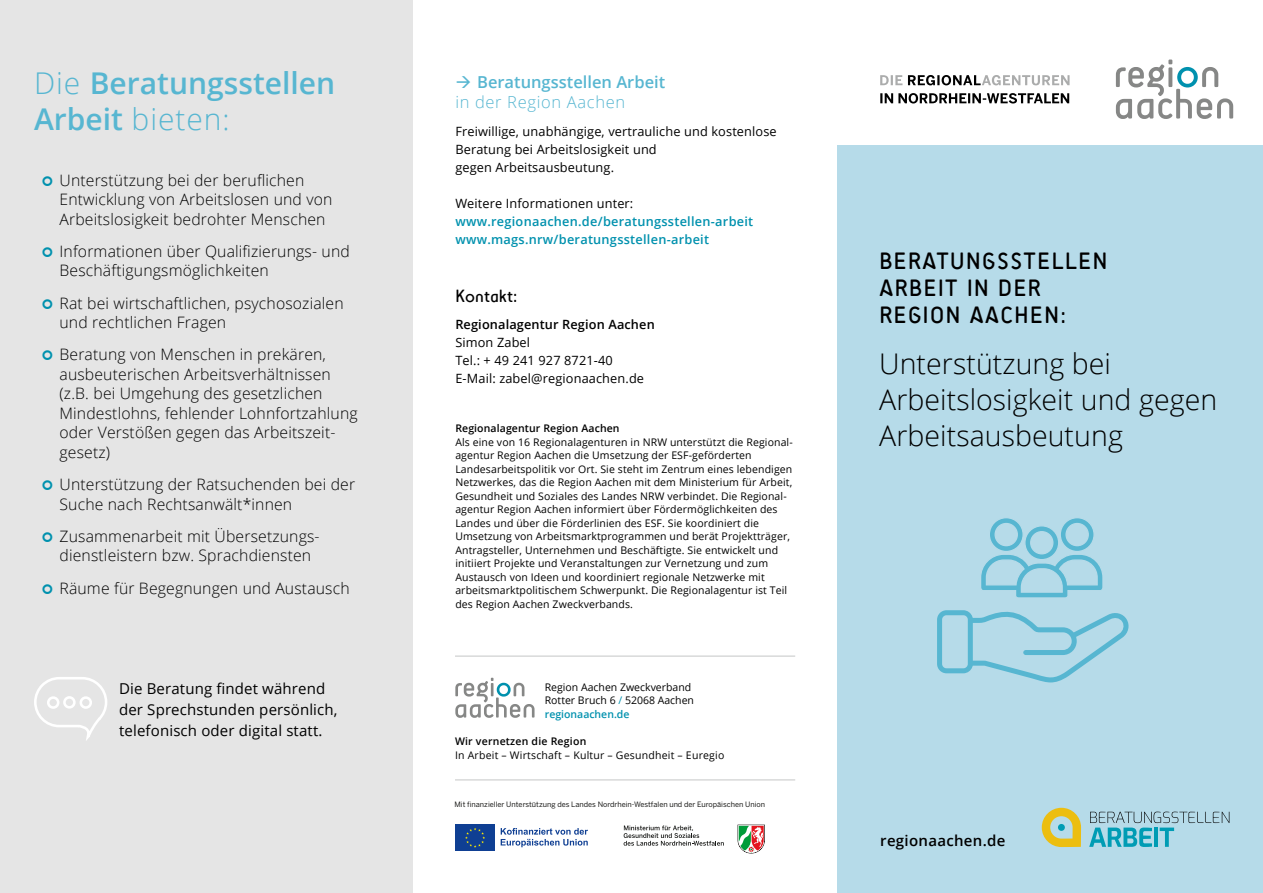
<style>
.page{position:relative;width:1263px;height:893px;background:#fff}
.page>*{position:absolute;margin:0;border:0;box-sizing:border-box;transform-origin:0 0}
.head_20{font:600 30px/36px "Open Sans";color:#57b6d1}
.head_20-2{font:300 28.5px/36px "Open Sans";color:#000}
.head{font:24px/27px "Sci Fly Sans";letter-spacing:.065em;color:#000}
.Headline_SCiFly{font:18px "Sci Fly Sans";letter-spacing:.005em;color:#000}
.Fließtext{font:600 16.5px/19.5px "Open Sans";color:#57b6d1}
.t1{font:300 15.75px/19.5px "Open Sans";letter-spacing:.01em;color:#000}
.Fließtext-2{font:15px/21px "Open Sans";letter-spacing:.01em;color:#000}
.t2{font:600 15px "Open Sans";letter-spacing:.02em;color:#000}
.Fließtext-3{font:12.75px/18px "Open Sans";letter-spacing:.01em;color:#000}
.Fließtext-4{font:600 12.75px "Open Sans";letter-spacing:.02em;color:#0091ae}
.Fließtext-5{font:600 12.75px "Open Sans";letter-spacing:.01em;color:#000}
.Infotext_Beratungsstellen{font:10.5px/13.5px "Open Sans";letter-spacing:.01em;color:#000}
.t3{font:600 10.5px "Open Sans";color:#0091ae}
.t4{font:7.35px "Benton Sans";color:#1b1b19}
.s1{font-weight:300}
.s2{font-weight:600}
.s3{color:#0091ae}
</style>
<div class="page">
<div style="left:0;top:0;width:412px;height:893px;background:#e5e5e5"></div>
<div style="left:838px;top:146px;width:425px;height:747px;background:#b6dbe9"></div>
<svg style="left:34px;top:677px;width:73px;height:64px"></svg>
<svg style="left:880px;top:75px;width:22px;height:10px"></svg>
<svg style="left:908px;top:75px;width:161px;height:10px"></svg>
<svg style="left:880px;top:93px;width:189px;height:11px"></svg>
<svg style="left:1116px;top:60px;width:117px;height:59px"></svg>
<svg style="left:937px;top:518px;width:192px;height:165px"></svg>
<svg style="left:1089px;top:812px;width:140px;height:35px"></svg>
<svg style="left:1042px;top:808px;width:39px;height:39px"></svg>
<div style="left:1058px;top:824px;width:7px;height:7px;background:#009cb4;border-radius:50%"></div>
<svg style="left:455px;top:678px;width:79px;height:40px"></svg>
<hr style="left:455px;top:779px;width:340px;height:1px;background:#c5c6c6">
<hr style="left:455px;top:656px;width:340px;height:1px;background:#c5c6c6">
<svg style="left:737px;top:825px;width:28px;height:28px"></svg>
<svg style="left:624px;top:825px;width:100px;height:21px"></svg>
<div style="left:455px;top:824px;width:40px;height:27px;background:#0f3f93"></div>
<svg style="left:465px;top:828px;width:20px;height:20px"></svg>
<svg style="left:501px;top:828px;width:87px;height:19px"></svg>
<p class="head_20" style="left:34px;top:65px;width:303px"><span class="s1">Die</span> Beratungsstellen<br>Arbeit <span class="s1">bieten:</span></p>
<p class="t1" style="left:60px;top:170px;width:274px">Unterstützung bei der beruflichen<br>Entwicklung von Arbeitslosen und von<br>Arbeitslosigkeit bedrohter Menschen</p>
<p class="t1" style="left:60px;top:241px;width:292px">Informationen über Qualifizierungs- und<br>Beschäftigungsmöglichkeiten</p>
<p class="t1" style="left:60px;top:293px;width:286px">Rat bei wirtschaftlichen, psychosozialen und rechtlichen Fragen</p>
<p class="t1" style="left:60px;top:345px;width:300px">Beratung von Menschen in prekären, ausbeuterischen Arbeitsverhältnissen (z.B. bei Umgehung des gesetzlichen Mindestlohns, fehlender Lohnfortzahlung oder Verstößen gegen das Arbeitszeit&shy;gesetz)</p>
<p class="t1" style="left:60px;top:474px;width:297px">Unterstützung der Ratsuchenden bei der<br>Suche nach Rechtsanwält*innen</p>
<p class="t1" style="left:60px;top:526px;width:262px">Zusammenarbeit mit Übersetzungs&shy;dienstleistern bzw. Sprachdiensten</p>
<p class="t1" style="left:60px;top:578px;width:292px">Räume für Begegnungen und Austausch</p>
<p class="Fließtext" style="left:455px;top:72px;width:211px">→ Beratungsstellen Arbeit <span class="s1">in der Region Aachen</span></p>
<p class="Fließtext-3" style="left:455px;top:122px;width:323px">Freiwillige, unabhängige, vertrauliche und kostenlose<br>Beratung bei Arbeitslosigkeit und<br>gegen Arbeitsausbeutung.</p>
<p class="Fließtext-3" style="left:455px;top:194px;width:179px">Weitere Informationen unter:</p>
<p class="Fließtext-4" style="left:455px;top:213px;width:299px">www.regionaachen.de/beratungsstellen-arbeit</p>
<p class="Fließtext-4" style="left:455px;top:231px;width:255px">www.mags.nrw/beratungsstellen-arbeit</p>
<p class="Headline_SCiFly" style="left:455px;top:286px;width:63px">Kontakt:</p>
<p class="Fließtext-5" style="left:455px;top:315px;width:201px">Regionalagentur Region Aachen</p>
<p class="Fließtext-3" style="left:455px;top:333px;width:76px">Simon Zabel</p>
<p class="Fließtext-3" style="left:455px;top:351px;width:159px">Tel.: + 49 241 927 8721-40</p>
<p class="Fließtext-3" style="left:455px;top:369px;width:190px">E-Mail: zabel@regionaachen.de</p>
<p class="Infotext_Beratungsstellen" style="left:455px;top:421px;width:339px"><span class="s2">Regionalagentur Region Aachen<br></span>Als eine von 16 Regionalagenturen in NRW unterstützt die Regional&shy;agentur Region Aachen die Umsetzung der ESF-geförderten Landesarbeitspolitik vor Ort. Sie steht im Zentrum eines lebendigen Netzwerkes, das die Region Aachen mit dem Ministerium für Arbeit, Gesundheit und Soziales des Landes NRW verbindet. Die Regional&shy;agentur Region Aachen informiert über Fördermöglichkeiten des Landes und über die Förderlinien des ESF. Sie koordiniert die Umsetzung von Arbeitsmarktprogrammen und berät Projektträger, Antragsteller, Unternehmen und Beschäftigte. Sie entwickelt und initiiert Projekte und Veranstaltungen zur Vernetzung und zum Austausch von Ideen und koordiniert regionale Netzwerke mit arbeitsmarktpolitischem Schwerpunkt. Die Regionalagentur ist Teil des Region Aachen Zweckverbands.</p>
<p class="Fließtext-2" style="left:119px;top:677px;width:220px">Die Beratung findet während der Sprechstunden persönlich, telefonisch oder digital statt.</p>
<p class="Infotext_Beratungsstellen" style="left:545px;top:680px;width:148px">Region Aachen Zweckverband</p>
<p class="Infotext_Beratungsstellen" style="left:545px;top:694px;width:151px">Rotter Bruch 6 <span class="s3">/</span> 52068 Aachen</p>
<p class="t3" style="left:545px;top:707px;width:86px">regionaachen.de</p>
<p class="Infotext_Beratungsstellen" style="left:455px;top:734px;width:271px"><span class="s2">Wir vernetzen die Region<br></span>In Arbeit – Wirtschaft – Kultur – Gesundheit – Euregio</p>
<p class="t4" style="left:454px;top:800px;width:312px">Mit finanzieller Unterstützung des Landes Nordrhein-Westfalen und der Europäischen Union</p>
<p class="head" style="left:879px;top:248px;width:229px">BERATUNGSSTELLEN<br>ARBEIT IN DER<br>REGION AACHEN:</p>
<p class="head_20-2" style="left:879px;top:345px;width:340px">Unterstützung bei<br>Arbeitslosigkeit und gegen<br>Arbeitsausbeutung</p>
<p class="t2" style="left:880px;top:831px;width:127px">regionaachen.de</p>
</div>
